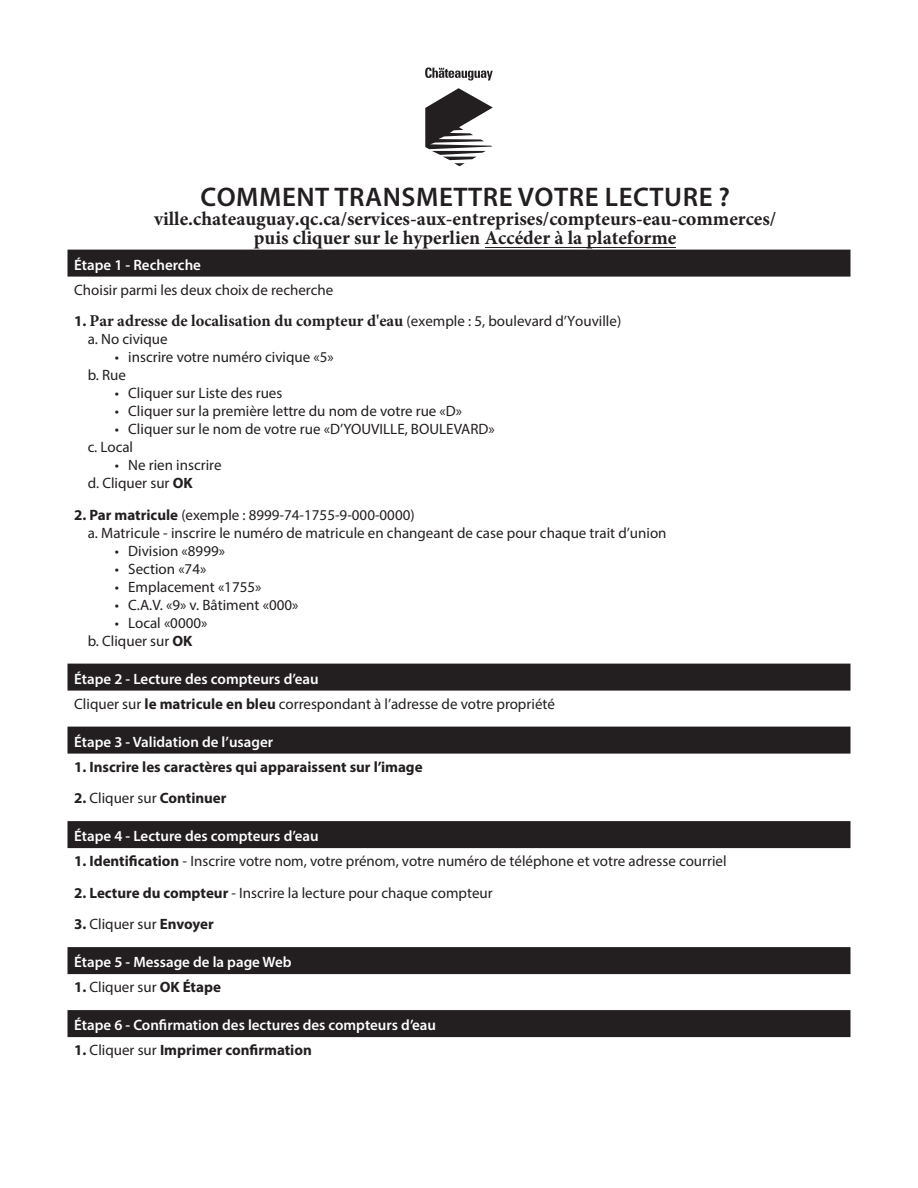
<style>
.page{position:relative;width:918px;height:1188px;background:#fff}
.page>*{position:absolute;margin:0;border:0;box-sizing:border-box;transform-origin:0 0}
.title2{font:600 27px "Myriad Pro";letter-spacing:.02em;color:#231f20}
.title2-2{font:700 19.5px/18.9px "Minion Pro";color:#231f20;text-align:center}
.choix{font:700 16.5px "Minion Pro";color:#231f20}
.indent1{font:15px "Myriad Pro";color:#231f20}
.section_title{font:600 15px "Myriad Pro";color:#fff}
.choix-2{font:15px "Myriad Pro";color:#231f20}
.choix-3{font:700 15px "Myriad Pro";color:#231f20}
.s1{font-family:"Myriad Pro";font-size:15px}
.s2{font-family:"Myriad Pro";font-weight:400;font-size:15px}
.s3{font-weight:700}
.s4{font-weight:400}
</style>
<div class="page">
<div style="left:68px;top:250px;width:782px;height:27px;background:#231f20"></div>
<div style="left:68px;top:664px;width:782px;height:27px;background:#231f20"></div>
<div style="left:68px;top:727px;width:782px;height:27px;background:#231f20"></div>
<div style="left:68px;top:821px;width:782px;height:27px;background:#231f20"></div>
<div style="left:68px;top:947px;width:782px;height:27px;background:#231f20"></div>
<div style="left:68px;top:1010px;width:782px;height:27px;background:#231f20"></div>
<svg style="left:425px;top:88px;width:68px;height:78px"></svg>
<svg style="left:425px;top:67px;width:68px;height:14px"></svg>
<hr style="left:485px;top:247px;width:191px;height:1px;background:#231f20">
<p class="title2" style="left:200px;top:180px;width:531px">COMMENT TRANSMETTRE VOTRE LECTURE ?</p>
<p class="title2-2" style="left:154px;top:209px;width:624px">ville.chateauguay.qc.ca/services-aux-entreprises/compteurs-eau-commerces/ puis cliquer sur le hyperlien Accéder à la plateforme</p>
<p class="section_title" style="left:74px;top:255px;width:128px">Étape 1 - Recherche</p>
<p class="indent1" style="left:74px;top:280px;width:260px">Choisir parmi les deux choix de recherche</p>
<p class="choix" style="left:74px;top:309px;width:549px"><span class="s1">1.</span> Par adresse de localisation du compteur d'eau <span class="s2">(exemple : 5, boulevard d’Youville)</span></p>
<p class="indent1" style="left:88px;top:330px;width:81px">a. No civique</p>
<p class="indent1" style="left:115px;top:348px;width:221px">• inscrire votre numéro civique «5»</p>
<p class="indent1" style="left:88px;top:366px;width:40px">b. Rue</p>
<p class="indent1" style="left:115px;top:384px;width:169px">• Cliquer sur Liste des rues</p>
<p class="indent1" style="left:115px;top:402px;width:349px">• Cliquer sur la première lettre du nom de votre rue «D»</p>
<p class="indent1" style="left:115px;top:420px;width:382px">• Cliquer sur le nom de votre rue «D’YOUVILLE, BOULEVARD»</p>
<p class="indent1" style="left:88px;top:438px;width:47px">c. Local</p>
<p class="indent1" style="left:115px;top:456px;width:108px">• Ne rien inscrire</p>
<p class="indent1" style="left:88px;top:474px;width:106px">d. Cliquer sur <span class="s3">OK</span></p>
<p class="choix-2" style="left:74px;top:505px;width:342px"><span class="s3">2. Par matricule</span> (exemple : 8999-74-1755-9-000-0000)</p>
<p class="indent1" style="left:88px;top:523px;width:580px">a. Matricule - inscrire le numéro de matricule en changeant de case pour chaque trait d’union</p>
<p class="indent1" style="left:115px;top:541px;width:112px">• Division «8999»</p>
<p class="indent1" style="left:115px;top:559px;width:93px">• Section «74»</p>
<p class="indent1" style="left:115px;top:577px;width:148px">• Emplacement «1755»</p>
<p class="indent1" style="left:115px;top:595px;width:185px">• C.A.V. «9» v. Bâtiment «000»</p>
<p class="indent1" style="left:115px;top:613px;width:94px">• Local «0000»</p>
<p class="indent1" style="left:88px;top:631px;width:106px">b. Cliquer sur <span class="s3">OK</span></p>
<p class="section_title" style="left:74px;top:669px;width:246px">Étape 2 - Lecture des compteurs d’eau</p>
<p class="indent1" style="left:74px;top:694px;width:482px">Cliquer sur <span class="s3">le matricule en bleu</span> correspondant à l’adresse de votre propriété</p>
<p class="section_title" style="left:74px;top:732px;width:200px">Étape 3 - Validation de l’usager</p>
<p class="choix-3" style="left:74px;top:757px;width:350px">1. Inscrire les caractères qui apparaissent sur l’image</p>
<p class="choix-3" style="left:74px;top:788px;width:154px">2. <span class="s4">Cliquer sur</span> Continuer</p>
<p class="section_title" style="left:74px;top:827px;width:246px">Étape 4 - Lecture des compteurs d’eau</p>
<p class="indent1" style="left:74px;top:852px;width:654px"><span class="s3">1. Identification</span> - Inscrire votre nom, votre prénom, votre numéro de téléphone et votre adresse courriel</p>
<p class="choix-2" style="left:74px;top:883px;width:420px"><span class="s3">2. Lecture du compteur</span> - Inscrire la lecture pour chaque compteur</p>
<p class="choix-2" style="left:74px;top:915px;width:141px"><span class="s3">3.</span> Cliquer sur <span class="s3">Envoyer</span></p>
<p class="section_title" style="left:74px;top:953px;width:219px">Étape 5 - Message de la page Web</p>
<p class="indent1" style="left:74px;top:978px;width:148px"><span class="s3">1.</span> Cliquer sur <span class="s3">OK Étape</span></p>
<p class="section_title" style="left:74px;top:1016px;width:363px">Étape 6 - Confirmation des lectures des compteurs d’eau</p>
<p class="choix-3" style="left:74px;top:1040px;width:239px">1. <span class="s4">Cliquer sur</span> Imprimer confirmation</p>
</div>
